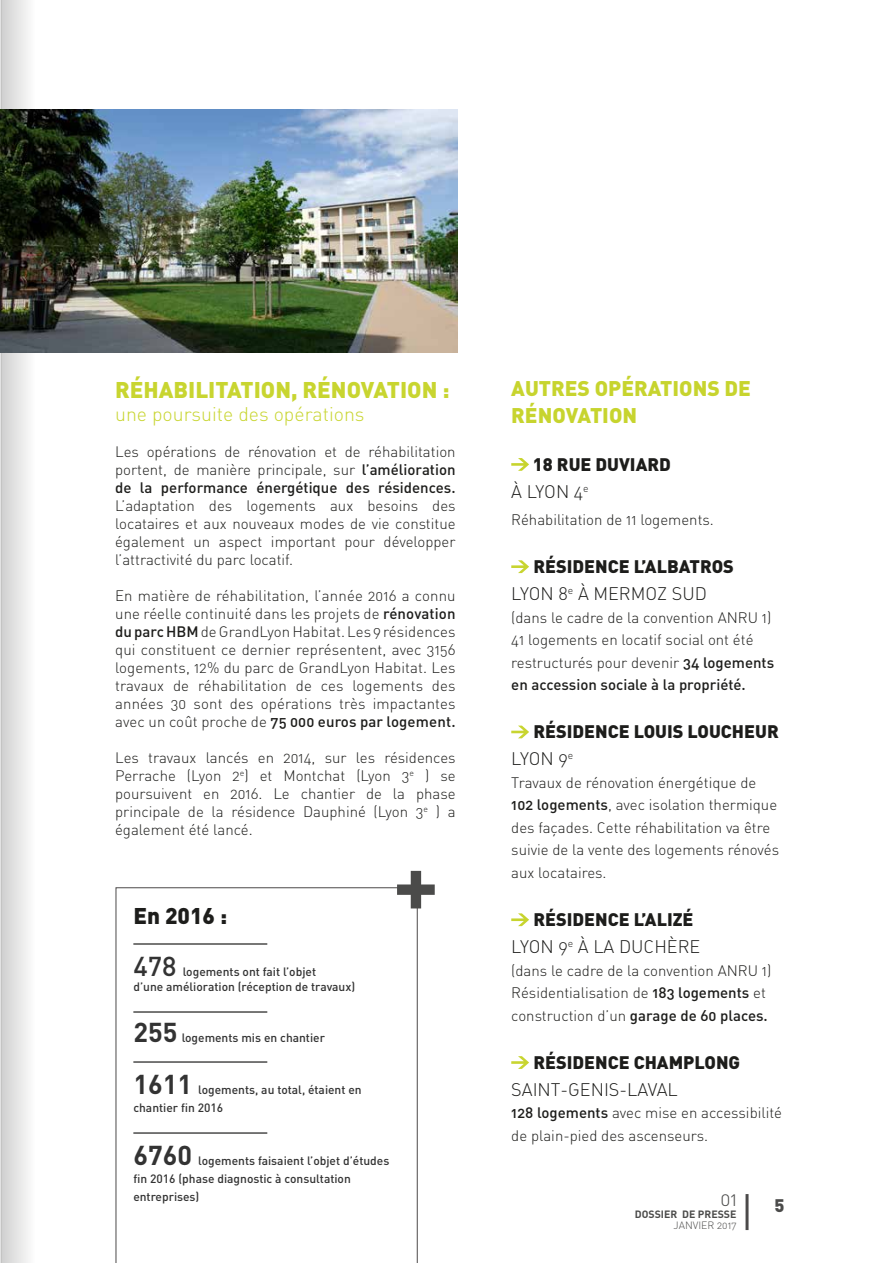
<style>
.page{position:relative;width:893px;height:1263px;background:#fff}
.page>*{position:absolute;margin:0;border:0;box-sizing:border-box;transform-origin:0 0}
.t1{font:700 85.05px "DIN";color:#4b4b4a}
.t2{font:700 27px "DIN";color:#333}
.t3{font:500 27px "DIN";color:#333}
.t4{font:900 22.5px "DIN";color:#c8d530}
.t5{font:900 22.5px "DIN";color:#1d1d1b}
.t6{font:900 21px/27px "DIN";color:#c7d42e}
.t7{font:19.5px "DIN Light Alternate";color:#c8d530}
.t8{font:19.5px "DIN Light Alternate";color:#4b4b4a}
.t9{font:900 18px "DIN";color:#1d1d1b}
.t10{font:18px "DIN Light Alternate";color:#1d1d1b}
.t11{font:900 18px "DIN";color:#4b4b4a}
.t12{font:15px/18px "DIN Light Alternate";color:#1d1d1b}
.t13{font:15px "DIN Medium Alternate";color:#1d1d1b}
.t14{font:500 12px/18px "DIN";color:#333}
.t15{font:700 10.5px "DIN";color:#4b4b4a}
.t16{font:10.5px "DIN Light Alternate";color:#4b4b4a}
.s1{font-family:"DIN Medium Alternate"}
.s2{font-family:"DIN Light Alternate"}
</style>
<div class="page">
<img style="left:0;top:111px;width:1px;height:287px">
<svg style="left:116px;top:887px;width:302px;height:376px"></svg>
<svg style="left:511px;top:458px;width:18px;height:13px"></svg>
<svg style="left:511px;top:560px;width:18px;height:13px"></svg>
<svg style="left:511px;top:726px;width:18px;height:12px"></svg>
<svg style="left:511px;top:913px;width:18px;height:13px"></svg>
<svg style="left:511px;top:1056px;width:18px;height:13px"></svg>
<svg style="left:1px;top:0;width:42px;height:1263px"></svg>
<img style="left:0;top:110px;width:457px;height:243px">
<hr style="left:745px;top:1194px;width:3px;height:36px;background:#4c4a4a">
<h3 class="t4" style="left:115px;top:375px;width:336px">RÉHABILITATION, RÉNOVATION :</h3>
<h3 class="t7" style="left:115px;top:402px;width:251px">une poursuite des opérations</h3>
<p class="t12" style="left:115px;top:443px;width:342px">Les opérations de rénovation et de réhabilitation portent, de manière principale, sur <span class="s1">l’amélioration</span></p>
<p class="t13" style="left:115px;top:478px;width:342px">de la performance énergétique des résidences.</p>
<p class="t12" style="left:115px;top:497px;width:342px;text-align:justify">L’adaptation des logements aux besoins des locataires et aux nouveaux modes de vie constitue également un aspect important pour développer l’attractivité du parc locatif.</p>
<p class="t12" style="left:115px;top:587px;width:342px;text-align:justify">En matière de réhabilitation, l’année 2016 a connu une réelle continuité dans les projets de <span class="s1">rénovation du parc HBM</span> de GrandLyon Habitat. Les 9 résidences qui constituent ce dernier représentent, avec 3156 logements, 12% du parc de GrandLyon Habitat. Les travaux de réhabilitation de ces logements des années 30 sont des opérations très impactantes</p>
<p class="t13" style="left:115px;top:712px;width:342px"><span class="s2">avec un coût proche de</span> 75 000 euros par logement.</p>
<p class="t12" style="left:115px;top:749px;width:342px;text-align:justify">Les travaux lancés en 2014, sur les résidences Perrache (Lyon 2<sup>e</sup>) et Montchat (Lyon 3<sup>e</sup> ) se poursuivent en 2016. Le chantier de la phase principale de la résidence Dauphiné (Lyon 3<sup>e</sup> ) a également été lancé.</p>
<h3 class="t5" style="left:133px;top:901px;width:95px">En 2016 :</h3>
<h2 class="t3" style="left:133px;top:948px;width:45px">478</h2>
<p class="t14" style="left:133px;top:963px;width:223px;line-height:15px;text-indent:49px">logements ont fait l’objet<br>d’une amélioration (réception de travaux)</p>
<h2 class="t2" style="left:133px;top:1014px;width:45px">255</h2>
<p class="t14" style="left:182px;top:1028px;width:145px">logements mis en chantier</p>
<h2 class="t2" style="left:133px;top:1066px;width:60px">1611</h2>
<p class="t14" style="left:133px;top:1080px;width:230px;text-indent:65px">logements, au total, étaient en chantier fin 2016</p>
<h2 class="t2" style="left:133px;top:1137px;width:60px">6760</h2>
<p class="t14" style="left:133px;top:1151px;width:257px;text-indent:65px">logements faisaient l’objet d’études fin 2016 (phase diagnostic à consultation entreprises)</p>
<h1 class="t1" style="left:393px;top:827px;width:48px">+</h1>
<h3 class="t6" style="left:511px;top:373px;width:241px">AUTRES OPÉRATIONS DE<br>RÉNOVATION</h3>
<p class="t9" style="left:533px;top:452px;width:139px">18 RUE DUVIARD</p>
<p class="t10" style="left:511px;top:480px;width:79px">À LYON 4<sup>e</sup></p>
<p class="t12" style="left:511px;top:510px;width:204px">Réhabilitation de 11 logements.</p>
<p class="t9" style="left:533px;top:554px;width:202px">RÉSIDENCE L’ALBATROS</p>
<p class="t10" style="left:511px;top:582px;width:197px">LYON 8<sup>e</sup> À MERMOZ SUD</p>
<p class="t12" style="left:511px;top:606px;width:264px;line-height:22.5px">(dans le cadre de la convention ANRU 1)<br>41 logements en locatif social ont été restructurés pour devenir <span class="s1">34 logements</span></p>
<p class="t13" style="left:511px;top:675px;width:236px">en accession sociale à la propriété.</p>
<p class="t9" style="left:533px;top:720px;width:247px">RÉSIDENCE LOUIS LOUCHEUR</p>
<p class="t10" style="left:511px;top:748px;width:64px">LYON 9<sup>e</sup></p>
<p class="t12" style="left:511px;top:771px;width:269px;line-height:22.5px">Travaux de rénovation énergétique de <span class="s1">102 logements</span>, avec isolation thermique des façades. Cette réhabilitation va être suivie de la vente des logements rénovés aux locataires.</p>
<p class="t9" style="left:533px;top:907px;width:162px">RÉSIDENCE L’ALIZÉ</p>
<p class="t10" style="left:511px;top:935px;width:191px">LYON 9<sup>e</sup> À LA DUCHÈRE</p>
<p class="t12" style="left:511px;top:959px;width:262px;line-height:22.5px">(dans le cadre de la convention ANRU 1)<br>Résidentialisation de <span class="s1">183 logements</span> et</p>
<p class="t13" style="left:511px;top:1006px;width:258px"><span class="s2">construction d’un</span> garage de 60 places.</p>
<p class="t9" style="left:533px;top:1050px;width:208px">RÉSIDENCE CHAMPLONG</p>
<p class="t10" style="left:511px;top:1078px;width:168px">SAINT-GENIS-LAVAL</p>
<p class="t12" style="left:511px;top:1101px;width:272px;line-height:22.5px"><span class="s1">128 logements</span> avec mise en accessibilité de plain-pied des ascenseurs.</p>
<h3 class="t8" style="left:720px;top:1187px;width:18px">01</h3>
<p class="t11" style="left:774px;top:1194px;width:12px">5</p>
<p class="t15" style="left:635px;top:1207px;width:103px">DOSSIER DE PRESSE</p>
<p class="t16" style="left:674px;top:1218px;width:64px">JANVIER 2017</p>
</div>
